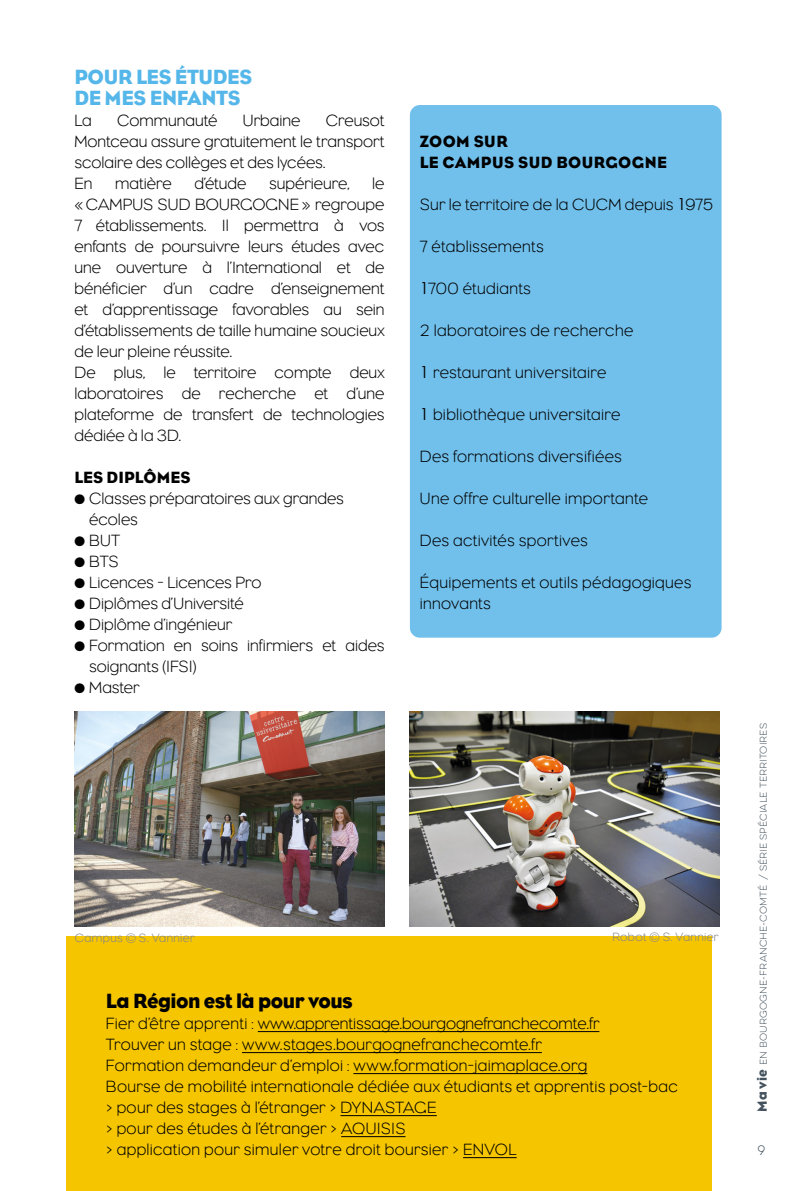
<style>
.page{position:relative;width:794px;height:1191px;background:#fff}
.page>*{position:absolute;margin:0;border:0;box-sizing:border-box;transform-origin:0 0}
.t1{font:21px/21px "Eagle";letter-spacing:-.02em;color:#55b7e9}
.t2{font:21px "Eagle";letter-spacing:-.025em;color:#000}
.t3{font:300 16.62px/21px "Eagle";letter-spacing:.005em;color:#000}
.t4{font:16.62px/21px "Eagle";letter-spacing:.025em;color:#000}
.t5{font:16.62px "Eagle";letter-spacing:.005em;color:#000}
.t6{font:300 12.25px "Eagle";letter-spacing:.03em;color:#868586}
.t7{font:100 12.25px "Eveleth Clean";color:#43525e}
.t8{font:100 8.75px "Eveleth Clean";letter-spacing:.015em;color:#43525e}
.s1{font-family:"Century Gothic";font-weight:400}
.s2{font-family:"Eagle";font-weight:400;font-size:14px}
</style>
<div class="page">
<div style="left:66px;top:937px;width:646px;height:254px;background:#f5c500"></div>
<div style="left:410px;top:105px;width:311px;height:532px;background:#71c0ec;border-radius:10px"></div>
<img style="left:74px;top:711px;width:310px;height:216px">
<img style="left:409px;top:711px;width:310px;height:216px">
<hr style="left:258px;top:1031px;width:341px;height:1px;background:#000">
<hr style="left:242px;top:1052px;width:300px;height:1px;background:#000">
<hr style="left:353px;top:1073px;width:234px;height:1px;background:#000">
<hr style="left:340px;top:1115px;width:97px;height:1px;background:#000">
<hr style="left:341px;top:1136px;width:64px;height:1px;background:#000">
<hr style="left:463px;top:1157px;width:53px;height:1px;background:#000">
<p class="t1" style="left:74px;top:66px;width:179px">POUR LES ÉTUDES<br>DE MES ENFANTS</p>
<p class="t3" style="left:74px;top:110px;width:19px">La</p>
<p class="t3" style="left:117px;top:110px;width:102px">Communauté</p>
<p class="t3" style="left:243px;top:110px;width:59px">Urbaine</p>
<p class="t3" style="left:74px;top:110px;width:312px;text-indent:251px">Creusot<br>Montceau assure gratuitement le transport scolaire des collèges et des lycées.<br>En</p>
<p class="t3" style="left:115px;top:173px;width:58px">matière</p>
<p class="t3" style="left:194px;top:173px;width:53px">d’étude</p>
<p class="t3" style="left:269px;top:173px;width:82px">supérieure,</p>
<p class="t3" style="left:74px;top:173px;width:312px;text-indent:298px">le « CAMPUS SUD BOURGOGNE » regroupe<br>7 établissements. Il permettra à vos enfants de poursuivre leurs études avec une ouverture à l’International et de bénéficier d’un cadre d’enseignement et d’apprentissage favorables au sein d’établissements de taille humaine soucieux de leur pleine réussite.<br>De plus, le territoire compte deux laboratoires de recherche et d’une plateforme de transfert de technologies dédiée à la 3D.</p>
<p class="t5" style="left:74px;top:468px;width:118px">LES DIPLÔMES</p>
<p class="t3" style="left:89px;top:488px;width:256px;text-indent:-15px">• Classes préparatoires aux grandes écoles</p>
<p class="t3" style="left:74px;top:530px;width:47px">• BUT</p>
<p class="t3" style="left:74px;top:551px;width:46px">• BTS</p>
<p class="t3" style="left:74px;top:572px;width:188px">• Licences - Licences Pro</p>
<p class="t3" style="left:74px;top:593px;width:171px">• Diplômes d’Université</p>
<p class="t3" style="left:74px;top:614px;width:159px">• Diplôme d’ingénieur</p>
<p class="t3" style="left:89px;top:635px;width:297px;text-indent:-15px">• Formation en soins infirmiers et aides soignants (IFSI)</p>
<p class="t3" style="left:74px;top:677px;width:67px">• Master</p>
<p class="t4" style="left:420px;top:131px;width:248px">ZOOM SUR<br>LE CAMPUS SUD BOURGOGNE</p>
<p class="t3" style="left:420px;top:194px;width:294px">Sur le territoire de la CUCM depuis <span class="s1">1</span>975</p>
<p class="t3" style="left:420px;top:236px;width:125px">7 établissements</p>
<p class="t3" style="left:420px;top:278px;width:113px"><span class="s1">1</span>700 étudiants</p>
<p class="t3" style="left:420px;top:320px;width:215px">2 laboratoires de recherche</p>
<p class="t3" style="left:420px;top:362px;width:188px"><span class="s1">1</span> restaurant universitaire</p>
<p class="t3" style="left:420px;top:404px;width:202px"><span class="s1">1</span> bibliothèque universitaire</p>
<p class="t3" style="left:420px;top:446px;width:203px">Des formations diversifiées</p>
<p class="t3" style="left:420px;top:488px;width:230px">Une offre culturelle importante</p>
<p class="t3" style="left:420px;top:530px;width:169px">Des activités sportives</p>
<p class="t3" style="left:420px;top:572px;width:273px">Équipements et outils pédagogiques innovants</p>
<p class="t6" style="left:75px;top:931px;width:121px">Campus © S. Vannier</p>
<p class="t6" style="left:612px;top:930px;width:108px">Robot © S. Vannier</p>
<p class="t2" style="left:106px;top:989px;width:249px">La Région est là pour vous</p>
<p class="t3" style="left:106px;top:1013px;width:574px">Fier d’être apprenti : www.apprentissage.bourgognefranchecomte.fr<br>Trouver un stage : www.stages.bourgognefranchecomte.fr<br>Formation demandeur d’emploi : www.formation-jaimaplace.org<br>Bourse de mobilité internationale dédiée aux étudiants et apprentis post-bac &gt; pour des stages à l’étranger &gt; DYNASTAGE<br>&gt; pour des études à l’étranger &gt; AQUISIS<br>&gt; application pour simuler votre droit boursier &gt; ENVOL</p>
<p class="t8" style="left:757px;top:1112px;width:390px;rotate:-90deg"><span class="s2">Ma vie</span> en bourgogne-franche-comté / série spéciale territoires</p>
<p class="t7" style="left:757px;top:1142px;width:9px">9</p>
</div>
